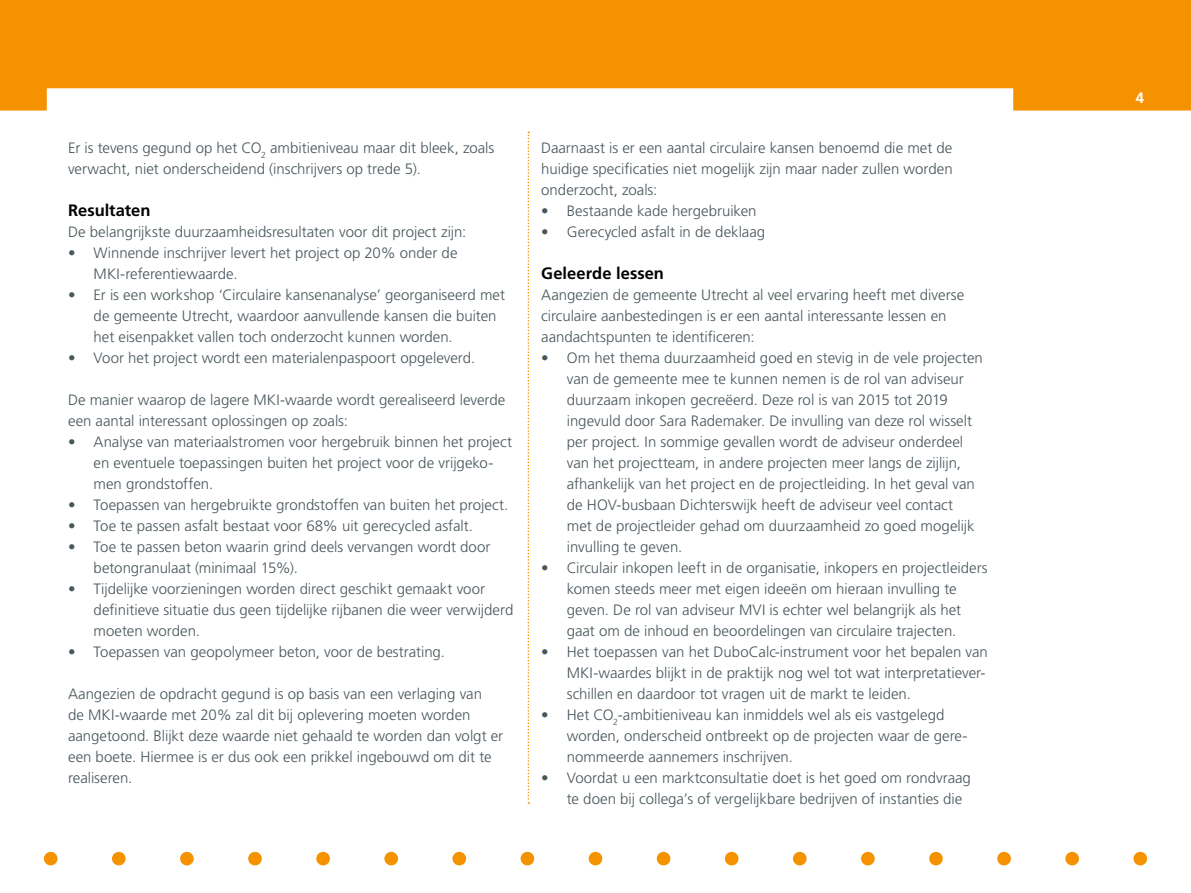
<style>
.page{position:relative;width:1191px;height:893px;background:#fff}
.page>*{position:absolute;margin:0;border:0;box-sizing:border-box;transform-origin:0 0}
.P_HR_Tussenkop{font:700 16.5px "Frutiger LT Std";color:#000}
.P_HR_Broodtekst{font:300 15px/21px "Frutiger LT Std";color:#49565b}
.t1{font:700 15px "Frutiger LT Std";color:#fff}
</style>
<div class="page">
<div style="left:44px;top:852px;width:13px;height:13px;background:#f59200;border-radius:50%"></div>
<div style="left:112px;top:852px;width:14px;height:13px;background:#f59200;border-radius:50%"></div>
<div style="left:180px;top:852px;width:14px;height:13px;background:#f59200;border-radius:50%"></div>
<div style="left:248px;top:852px;width:14px;height:13px;background:#f59200;border-radius:50%"></div>
<div style="left:316px;top:852px;width:14px;height:13px;background:#f59200;border-radius:50%"></div>
<div style="left:384px;top:852px;width:14px;height:13px;background:#f59200;border-radius:50%"></div>
<div style="left:452px;top:852px;width:14px;height:13px;background:#f59200;border-radius:50%"></div>
<div style="left:520px;top:852px;width:14px;height:13px;background:#f59200;border-radius:50%"></div>
<div style="left:588px;top:852px;width:14px;height:13px;background:#f59200;border-radius:50%"></div>
<div style="left:657px;top:852px;width:13px;height:13px;background:#f59200;border-radius:50%"></div>
<div style="left:725px;top:852px;width:13px;height:13px;background:#f59200;border-radius:50%"></div>
<div style="left:793px;top:852px;width:13px;height:13px;background:#f59200;border-radius:50%"></div>
<div style="left:861px;top:852px;width:13px;height:13px;background:#f59200;border-radius:50%"></div>
<div style="left:929px;top:852px;width:13px;height:13px;background:#f59200;border-radius:50%"></div>
<div style="left:997px;top:852px;width:14px;height:13px;background:#f59200;border-radius:50%"></div>
<div style="left:1065px;top:852px;width:14px;height:13px;background:#f59200;border-radius:50%"></div>
<div style="left:1133px;top:852px;width:14px;height:13px;background:#f59200;border-radius:50%"></div>
<svg style="left:527px;top:132px;width:2px;height:672px"></svg>
<svg style="left:0;top:0;width:1191px;height:111px;fill:#f59200"></svg>
<p class="P_HR_Broodtekst" style="left:68px;top:137px;width:428px">Er is tevens gegund op het CO<sub>2</sub> ambitieniveau maar dit bleek, zoals verwacht, niet onderscheidend (inschrijvers op trede 5).</p>
<h5 class="P_HR_Tussenkop" style="left:68px;top:200px;width:84px">Resultaten</h5>
<p class="P_HR_Broodtekst" style="left:68px;top:221px;width:400px">De belangrijkste duurzaamheidsresultaten voor dit project zijn:</p>
<p class="P_HR_Broodtekst" style="left:94px;top:242px;width:365px;text-indent:-26px">• Winnende inschrijver levert het project op 20% onder de<br>MKI-referentiewaarde.</p>
<p class="P_HR_Broodtekst" style="left:94px;top:284px;width:413px;text-indent:-26px">• Er is een workshop ‘Circulaire kansenanalyse’ georganiseerd met de gemeente Utrecht, waardoor aanvullende kansen die buiten het eisenpakket vallen toch onderzocht kunnen worden.</p>
<p class="P_HR_Broodtekst" style="left:68px;top:347px;width:409px">• Voor het project wordt een materialenpaspoort opgeleverd.</p>
<p class="P_HR_Broodtekst" style="left:68px;top:389px;width:439px">De manier waarop de lagere MKI-waarde wordt gerealiseerd leverde een aantal interessant oplossingen op zoals:</p>
<p class="P_HR_Broodtekst" style="left:94px;top:431px;width:420px;text-indent:-26px">• Analyse van materiaalstromen voor hergebruik binnen het project en eventuele toepassingen buiten het project voor de vrijgeko&shy;men grondstoffen.</p>
<p class="P_HR_Broodtekst" style="left:68px;top:494px;width:442px">• Toepassen van hergebruikte grondstoffen van buiten het project.</p>
<p class="P_HR_Broodtekst" style="left:68px;top:515px;width:406px">• Toe te passen asfalt bestaat voor 68% uit gerecycled asfalt.</p>
<p class="P_HR_Broodtekst" style="left:94px;top:536px;width:398px;text-indent:-26px">• Toe te passen beton waarin grind deels vervangen wordt door betongranulaat (minimaal 15%).</p>
<p class="P_HR_Broodtekst" style="left:94px;top:578px;width:421px;text-indent:-26px">• Tijdelijke voorzieningen worden direct geschikt gemaakt voor definitieve situatie dus geen tijdelijke rijbanen die weer verwijderd moeten worden.</p>
<p class="P_HR_Broodtekst" style="left:68px;top:641px;width:378px">• Toepassen van geopolymeer beton, voor de bestrating.</p>
<p class="P_HR_Broodtekst" style="left:68px;top:683px;width:437px">Aangezien de opdracht gegund is op basis van een verlaging van<br>de MKI-waarde met 20% zal dit bij oplevering moeten worden aangetoond. Blijkt deze waarde niet gehaald te worden dan volgt er een boete. Hiermee is er dus ook een prikkel ingebouwd om dit te realiseren.</p>
<p class="P_HR_Broodtekst" style="left:541px;top:137px;width:413px;text-align:justify">Daarnaast is er een aantal circulaire kansen benoemd die met de huidige specificaties niet mogelijk zijn maar nader zullen worden onderzocht, zoals:</p>
<p class="P_HR_Broodtekst" style="left:541px;top:200px;width:217px">• Bestaande kade hergebruiken</p>
<p class="P_HR_Broodtekst" style="left:541px;top:221px;width:225px">• Gerecycled asfalt in de deklaag</p>
<h5 class="P_HR_Tussenkop" style="left:541px;top:263px;width:124px">Geleerde lessen</h5>
<p class="P_HR_Broodtekst" style="left:541px;top:284px;width:424px">Aangezien de gemeente Utrecht al veel ervaring heeft met diverse circulaire aanbestedingen is er een aantal interessante lessen en aandachtspunten te identificeren:</p>
<p class="P_HR_Broodtekst" style="left:567px;top:347px;width:417px;text-indent:-26px">• Om het thema duurzaamheid goed en stevig in de vele projecten van de gemeente mee te kunnen nemen is de rol van adviseur duurzaam inkopen gecreëerd. Deze rol is van 2015 tot 2019 ingevuld door Sara Rademaker. De invulling van deze rol wisselt per project. In sommige gevallen wordt de adviseur onderdeel van het projectteam, in andere projecten meer langs de zijlijn, afhankelijk van het project en de projectleiding. In het geval van de HOV-busbaan Dichterswijk heeft de adviseur veel contact<br>met de projectleider gehad om duurzaamheid zo goed mogelijk invulling te geven.</p>
<p class="P_HR_Broodtekst" style="left:541px;top:557px;width:448px;text-align:center">• Circulair inkopen leeft in de organisatie, inkopers en projectleiders komen steeds meer met eigen ideeën om hieraan invulling te<br>geven. De rol van adviseur MVI is echter wel belangrijk als het<br>gaat om de inhoud en beoordelingen van circulaire trajecten.</p>
<p class="P_HR_Broodtekst" style="left:567px;top:641px;width:423px;text-indent:-26px">• Het toepassen van het DuboCalc-instrument voor het bepalen van<br>MKI-waardes blijkt in de praktijk nog wel tot wat interpretatiever&shy;schillen en daardoor tot vragen uit de markt te leiden.</p>
<p class="P_HR_Broodtekst" style="left:567px;top:704px;width:402px;text-indent:-26px">• Het CO<sub>2</sub>-ambitieniveau kan inmiddels wel als eis vastgelegd worden, onderscheid ontbreekt op de projecten waar de gere&shy;nommeerde aannemers inschrijven.</p>
<p class="P_HR_Broodtekst" style="left:567px;top:767px;width:406px;text-indent:-26px">• Voordat u een marktconsultatie doet is het goed om rondvraag te doen bij collega’s of vergelijkbare bedrijven of instanties die</p>
<p class="t1" style="left:1135px;top:89px;width:10px">4</p>
</div>
